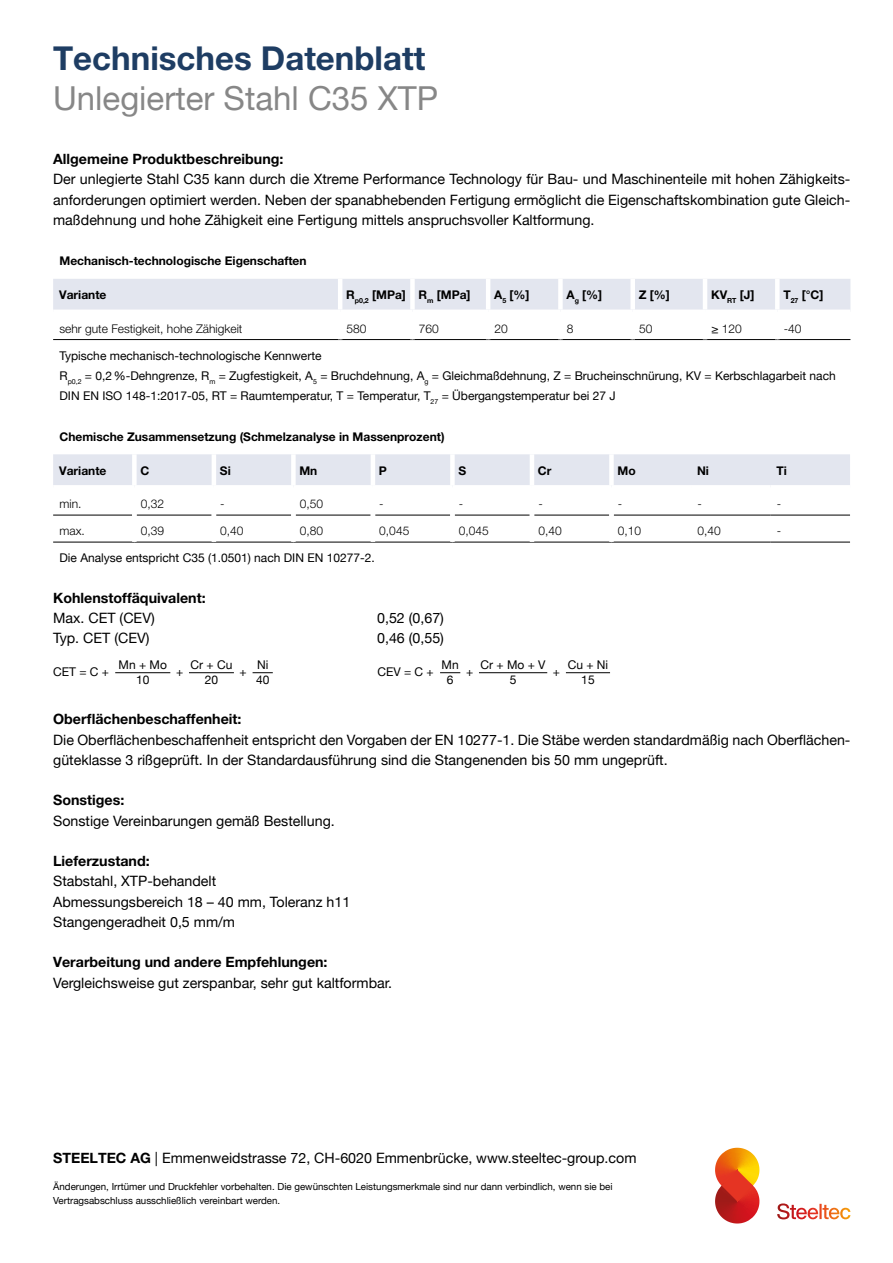
<style>
.page{position:relative;width:893px;height:1263px;background:#fff}
.page>*{position:absolute;margin:0;border:0;box-sizing:border-box;transform-origin:0 0}
.t1{font:33px "Helvetica Neue";color:#878787}
.t2{font:700 33px "Helvetica Neue LT Pro";color:#1e3d63}
.t3{font:14.25px/20.2px "Helvetica Neue";color:#000}
.t4{font:700 14.25px "Helvetica Neue LT Pro";color:#000}
.t5{font:12px/20.2px "Helvetica Neue";color:#000}
.t6{font:700 12px "Helvetica Neue LT Pro";color:#000}
.t7{font:300 12px "Helvetica Neue LT Pro";color:#000}
.t8{font:9.75px/13.5px "Helvetica Neue";color:#000}
.s1{font-family:"Helvetica Neue LT Pro";font-weight:700}
</style>
<div class="page">
<svg style="left:715px;top:1148px;width:38px;height:53px;background:#e66c2b"></svg>
<svg style="left:777px;top:1203px;width:73px;height:16px"></svg>
<div style="left:53px;top:279px;width:797px;height:31px;background:#e3e6ef"></div>
<hr style="left:53px;top:339px;width:287px;height:1px;background:#000">
<hr style="left:340px;top:339px;width:72px;height:1px;background:#000">
<hr style="left:412px;top:339px;width:76px;height:1px;background:#000">
<hr style="left:488px;top:339px;width:72px;height:1px;background:#000">
<hr style="left:560px;top:339px;width:73px;height:1px;background:#000">
<hr style="left:633px;top:339px;width:72px;height:1px;background:#000">
<hr style="left:705px;top:339px;width:72px;height:1px;background:#000">
<hr style="left:777px;top:339px;width:73px;height:1px;background:#000">
<hr style="left:338px;top:279px;width:4px;height:31px;background:#fff">
<div style="left:410px;top:279px;width:5px;height:31px;background:#fff"></div>
<hr style="left:486px;top:279px;width:4px;height:31px;background:#fff">
<div style="left:558px;top:279px;width:5px;height:31px;background:#fff"></div>
<div style="left:630px;top:279px;width:5px;height:31px;background:#fff"></div>
<hr style="left:703px;top:279px;width:4px;height:31px;background:#fff">
<div style="left:775px;top:279px;width:5px;height:31px;background:#fff"></div>
<hr style="left:115px;top:672px;width:55px;height:1px;background:#000">
<svg style="left:440px;top:672px;width:20px;height:1px"></svg>
<hr style="left:479px;top:672px;width:68px;height:1px;background:#000">
<hr style="left:566px;top:672px;width:44px;height:1px;background:#000">
<hr style="left:189px;top:672px;width:45px;height:1px;background:#000">
<svg style="left:253px;top:672px;width:20px;height:1px"></svg>
<div style="left:53px;top:454px;width:797px;height:31px;background:#e3e6ef"></div>
<hr style="left:53px;top:515px;width:79px;height:1px;background:#000">
<hr style="left:137px;top:515px;width:75px;height:1px;background:#000">
<hr style="left:216px;top:515px;width:75px;height:1px;background:#000">
<hr style="left:296px;top:515px;width:75px;height:1px;background:#000">
<hr style="left:375px;top:515px;width:75px;height:1px;background:#000">
<hr style="left:455px;top:515px;width:75px;height:1px;background:#000">
<hr style="left:534px;top:515px;width:75px;height:1px;background:#000">
<hr style="left:614px;top:515px;width:77px;height:1px;background:#000">
<hr style="left:691px;top:515px;width:79px;height:1px;background:#000">
<hr style="left:770px;top:515px;width:80px;height:1px;background:#000">
<hr style="left:53px;top:542px;width:81px;height:1px;background:#000">
<hr style="left:134px;top:542px;width:80px;height:1px;background:#000">
<hr style="left:214px;top:542px;width:79px;height:1px;background:#000">
<hr style="left:293px;top:542px;width:80px;height:1px;background:#000">
<hr style="left:373px;top:542px;width:79px;height:1px;background:#000">
<hr style="left:452px;top:542px;width:80px;height:1px;background:#000">
<hr style="left:532px;top:542px;width:79px;height:1px;background:#000">
<hr style="left:611px;top:542px;width:80px;height:1px;background:#000">
<hr style="left:691px;top:542px;width:79px;height:1px;background:#000">
<hr style="left:770px;top:542px;width:80px;height:1px;background:#000">
<div style="left:132px;top:454px;width:5px;height:31px;background:#fff"></div>
<hr style="left:212px;top:454px;width:4px;height:31px;background:#fff">
<div style="left:291px;top:454px;width:5px;height:31px;background:#fff"></div>
<hr style="left:371px;top:454px;width:4px;height:31px;background:#fff">
<div style="left:450px;top:454px;width:5px;height:31px;background:#fff"></div>
<hr style="left:530px;top:454px;width:4px;height:31px;background:#fff">
<div style="left:609px;top:454px;width:5px;height:31px;background:#fff"></div>
<h1 class="t2" style="left:53px;top:37px;width:374px">Technisches Datenblatt</h1>
<h1 class="t1" style="left:53px;top:79px;width:387px">Unlegierter Stahl C35 XTP</h1>
<p class="t4" style="left:53px;top:150px;width:232px">Allgemeine Produktbeschreibung:</p>
<p class="t3" style="left:53px;top:169px;width:799px;text-align:justify">Der unlegierte Stahl C35 kann durch die Xtreme Performance Technology für Bau- und Maschinenteile mit hohen Zähigkeits&shy;anforderungen optimiert werden. Neben der spanabhebenden Fertigung ermöglicht die Eigenschaftskombination gute Gleich&shy;maßdehnung und hohe Zähigkeit eine Fertigung mittels anspruchsvoller Kaltformung.</p>
<p class="t6" style="left:60px;top:254px;width:249px">Mechanisch-technologische Eigenschaften</p>
<p class="t6" style="left:59px;top:287px;width:49px">Variante</p>
<p class="t6" style="left:346px;top:287px;width:126px">R<sub>p0,2</sub> [MPa] R<sub>m</sub> [MPa]</p>
<p class="t6" style="left:494px;top:287px;width:37px">A<sub>5</sub> [%]</p>
<p class="t6" style="left:566px;top:287px;width:37px">A<sub>g</sub> [%]</p>
<p class="t6" style="left:639px;top:287px;width:33px">Z [%]</p>
<p class="t6" style="left:711px;top:287px;width:45px">KV<sub>RT</sub> [J]</p>
<p class="t6" style="left:783px;top:287px;width:42px">T<sub>27</sub> [°C]</p>
<p class="t7" style="left:60px;top:321px;width:184px">sehr gute Festigkeit, hohe Zähigkeit</p>
<p class="t7" style="left:347px;top:321px;width:22px">580</p>
<p class="t7" style="left:419px;top:321px;width:22px">760</p>
<p class="t7" style="left:495px;top:321px;width:15px">20</p>
<p class="t7" style="left:567px;top:321px;width:8px">8</p>
<p class="t7" style="left:639px;top:321px;width:15px">50</p>
<p class="t7" style="left:711px;top:321px;width:32px">≥ 120</p>
<p class="t7" style="left:784px;top:321px;width:19px">-40</p>
<p class="t5" style="left:60px;top:345px;width:778px">Typische mechanisch-technologische Kennwerte<br>R<sub>p0,2</sub> = 0,2%-Dehngrenze, R<sub>m</sub> = Zugfestigkeit, A<sub>5</sub> = Bruchdehnung, A<sub>g</sub> = Gleichmaßdehnung, Z = Brucheinschnürung, KV = Kerbschlagarbeit nach<br>DIN EN ISO 148-1:2017-05, RT = Raumtemperatur, T = Temperatur, T<sub>27</sub> = Übergangstemperatur bei 27 J</p>
<p class="t6" style="left:60px;top:429px;width:387px">Chemische Zusammensetzung (Schmelzanalyse in Massenprozent)</p>
<p class="t6" style="left:59px;top:463px;width:49px">Variante</p>
<p class="t6" style="left:140px;top:463px;width:10px">C</p>
<p class="t6" style="left:220px;top:463px;width:12px">Si</p>
<p class="t6" style="left:299px;top:463px;width:19px">Mn</p>
<p class="t6" style="left:379px;top:463px;width:10px">P</p>
<p class="t6" style="left:458px;top:463px;width:9px">S</p>
<p class="t6" style="left:538px;top:463px;width:15px">Cr</p>
<p class="t6" style="left:617px;top:463px;width:20px">Mo</p>
<p class="t6" style="left:697px;top:463px;width:13px">Ni</p>
<p class="t6" style="left:776px;top:463px;width:12px">Ti</p>
<p class="t7" style="left:60px;top:497px;width:23px">min.</p>
<p class="t7" style="left:141px;top:497px;width:25px">0,32</p>
<p class="t7" style="left:220px;top:497px;width:6px">-</p>
<p class="t7" style="left:300px;top:497px;width:25px">0,50</p>
<p class="t7" style="left:379px;top:497px;width:6px">-</p>
<p class="t7" style="left:459px;top:497px;width:6px">-</p>
<p class="t7" style="left:538px;top:497px;width:6px">-</p>
<p class="t7" style="left:618px;top:497px;width:6px">-</p>
<p class="t7" style="left:697px;top:497px;width:6px">-</p>
<p class="t7" style="left:777px;top:497px;width:6px">-</p>
<p class="t7" style="left:60px;top:524px;width:27px">max.</p>
<p class="t7" style="left:141px;top:524px;width:25px">0,39</p>
<p class="t7" style="left:220px;top:524px;width:25px">0,40</p>
<p class="t7" style="left:300px;top:524px;width:25px">0,80</p>
<p class="t7" style="left:379px;top:524px;width:32px">0,045</p>
<p class="t7" style="left:459px;top:524px;width:32px">0,045</p>
<p class="t7" style="left:538px;top:524px;width:25px">0,40</p>
<p class="t7" style="left:618px;top:524px;width:25px">0,10</p>
<p class="t7" style="left:697px;top:524px;width:25px">0,40</p>
<p class="t7" style="left:777px;top:524px;width:6px">-</p>
<p class="t5" style="left:60px;top:548px;width:317px">Die Analyse entspricht C35 (1.0501) nach DIN EN 10277-2.</p>
<p class="t4" style="left:53px;top:589px;width:154px">Kohlenstoffäquivalent:</p>
<p class="t3" style="left:53px;top:608px;width:103px">Max. CET (CEV)</p>
<p class="t3" style="left:377px;top:608px;width:68px">0,52 (0,67)</p>
<p class="t3" style="left:53px;top:628px;width:98px">Typ. CET (CEV)</p>
<p class="t3" style="left:377px;top:628px;width:68px">0,46 (0,55)</p>
<p class="t5" style="left:119px;top:654px;width:50px">Mn + Mo</p>
<p class="t5" style="left:191px;top:654px;width:43px">Cr + Cu</p>
<p class="t5" style="left:257px;top:654px;width:13px">Ni</p>
<p class="t5" style="left:442px;top:654px;width:19px">Mn</p>
<p class="t5" style="left:481px;top:654px;width:67px">Cr + Mo + V</p>
<p class="t5" style="left:568px;top:654px;width:42px">Cu + Ni</p>
<p class="t5" style="left:136px;top:669px;width:15px">10</p>
<p class="t5" style="left:205px;top:669px;width:15px">20</p>
<p class="t5" style="left:256px;top:669px;width:15px">40</p>
<p class="t5" style="left:447px;top:669px;width:8px">6</p>
<p class="t5" style="left:510px;top:669px;width:8px">5</p>
<p class="t5" style="left:581px;top:669px;width:15px">15</p>
<p class="t5" style="left:53px;top:661px;width:57px">CET = C +</p>
<p class="t5" style="left:176px;top:661px;width:9px">+</p>
<p class="t5" style="left:240px;top:661px;width:9px">+</p>
<p class="t5" style="left:377px;top:661px;width:58px">CEV = C +</p>
<p class="t5" style="left:466px;top:661px;width:9px">+</p>
<p class="t5" style="left:553px;top:661px;width:9px">+</p>
<p class="t4" style="left:53px;top:710px;width:190px">Oberflächenbeschaffenheit:</p>
<p class="t3" style="left:53px;top:729px;width:799px">Die Oberflächenbeschaffenheit entspricht den Vorgaben der EN 10277-1. Die Stäbe werden standardmäßig nach Oberflächen&shy;güteklasse 3 rißgeprüft. In der Standardausführung sind die Stangenenden bis 50 mm ungeprüft.</p>
<p class="t4" style="left:53px;top:791px;width:73px">Sonstiges:</p>
<p class="t3" style="left:53px;top:810px;width:283px">Sonstige Vereinbarungen gemäß Bestellung.</p>
<p class="t4" style="left:53px;top:852px;width:98px">Lieferzustand:</p>
<p class="t3" style="left:53px;top:871px;width:299px">Stabstahl, XTP-behandelt<br>Abmessungsbereich 18 – 40 mm, Toleranz h11<br>Stangengeradheit 0,5 mm/m</p>
<p class="t4" style="left:53px;top:953px;width:276px">Verarbeitung und andere Empfehlungen:</p>
<p class="t3" style="left:53px;top:972px;width:340px">Vergleichsweise gut zerspanbar, sehr gut kaltformbar.</p>
<p class="t3" style="left:53px;top:1148px;width:585px"><span class="s1">STEELTEC AG</span> | Emmenweidstrasse 72, CH-6020 Emmenbrücke, www.steeltec-group.com</p>
<p class="t8" style="left:53px;top:1180px;width:561px">Änderungen, Irrtümer und Druckfehler vorbehalten. Die gewünschten Leistungsmerkmale sind nur dann verbindlich, wenn sie bei<br>Vertragsabschluss ausschließlich vereinbart werden.</p>
</div>
